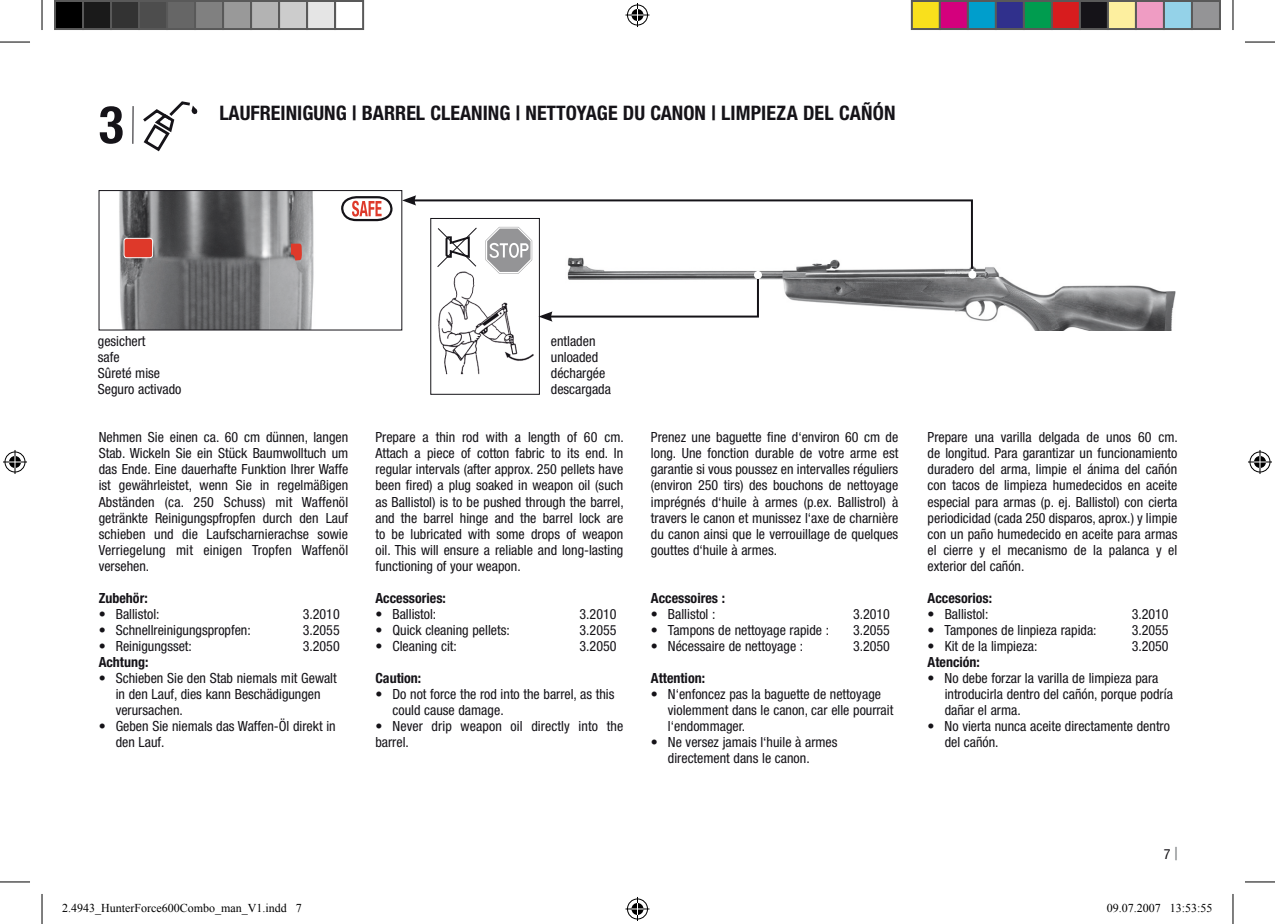
<style>
.page{position:relative;width:1275px;height:924px;background:#fff}
.page>*{position:absolute;margin:0;border:0;box-sizing:border-box;transform-origin:0 0}
.t1{font:700 condensed 52px "Helvetica Neue LT Pro";color:#151318}
.t2{font:700 condensed 20px "Helvetica Neue LT Pro";color:#151318}
.t3{font:condensed 14px/16px "Helvetica Neue LT Pro";color:#151318}
.t4{font:700 condensed 14px "Helvetica Neue LT Pro";color:#151318}
.t5{font:12px "Times New Roman";color:#000}
.s1{font-size:18px;color:#7c7e80}
</style>
<div class="page">
<img style="left:974px;top:266px;width:202px;height:64px">
<img style="left:438px;top:321px;width:96px;height:54px">
<hr style="left:132px;top:106px;width:1px;height:38px;background:#151318">
<svg style="left:143px;top:101px;width:55px;height:51px"></svg>
<svg style="left:402px;top:195px;width:572px;height:126px"></svg>
<div style="left:968px;top:270px;width:8px;height:8px;background:#fff;border-radius:50%"></div>
<svg style="left:341px;top:196px;width:52px;height:26px"></svg>
<img style="left:119px;top:192px;width:195px;height:136px">
<div style="left:99px;top:190px;width:303px;height:140px;border:1px solid #151318"></div>
<div style="left:124px;top:238px;width:29px;height:19px;background:#de392a;border-radius:3px"></div>
<div style="left:124px;top:238px;width:29px;height:19px;border:1px solid #fff;border-radius:3px"></div>
<svg style="left:291px;top:243px;width:11px;height:17px"></svg>
<hr style="left:0;top:42px;width:30px;height:1px;background:#000">
<hr style="left:1245px;top:42px;width:30px;height:1px;background:#000">
<hr style="left:0;top:881px;width:30px;height:1px;background:#000">
<hr style="left:1245px;top:881px;width:30px;height:1px;background:#000">
<hr style="left:42px;top:0;width:1px;height:30px;background:#000">
<hr style="left:42px;top:893px;width:1px;height:30px;background:#000">
<hr style="left:1232px;top:0;width:1px;height:30px;background:#000">
<hr style="left:1232px;top:893px;width:1px;height:30px;background:#000">
<svg style="left:625px;top:3px;width:24px;height:24px"></svg>
<svg style="left:625px;top:897px;width:24px;height:23px"></svg>
<svg style="left:3px;top:450px;width:24px;height:24px"></svg>
<svg style="left:1248px;top:450px;width:24px;height:24px"></svg>
<div style="left:55px;top:1px;width:28px;height:28px;background:#000"></div>
<div style="left:54px;top:0;width:30px;height:30px;border:2px solid #595959"></div>
<div style="left:83px;top:1px;width:28px;height:28px;background:#1a1a1a"></div>
<div style="left:82px;top:0;width:30px;height:30px;border:2px solid #595959"></div>
<div style="left:111px;top:1px;width:28px;height:28px;background:#333"></div>
<div style="left:110px;top:0;width:30px;height:30px;border:2px solid #595959"></div>
<div style="left:139px;top:1px;width:28px;height:28px;background:#4d4d4d"></div>
<div style="left:138px;top:0;width:30px;height:30px;border:2px solid #595959"></div>
<div style="left:167px;top:1px;width:28px;height:28px;background:#666"></div>
<div style="left:166px;top:0;width:30px;height:30px;border:2px solid #595959"></div>
<div style="left:195px;top:1px;width:28px;height:28px;background:#808080"></div>
<div style="left:194px;top:0;width:30px;height:30px;border:2px solid #595959"></div>
<div style="left:223px;top:1px;width:28px;height:28px;background:#999"></div>
<div style="left:222px;top:0;width:30px;height:30px;border:2px solid #595959"></div>
<div style="left:251px;top:1px;width:28px;height:28px;background:#b3b3b3"></div>
<div style="left:250px;top:0;width:30px;height:30px;border:2px solid #595959"></div>
<div style="left:279px;top:1px;width:28px;height:28px;background:#ccc"></div>
<div style="left:278px;top:0;width:30px;height:30px;border:2px solid #595959"></div>
<div style="left:307px;top:1px;width:28px;height:28px;background:#e5e5e5"></div>
<div style="left:306px;top:0;width:30px;height:30px;border:2px solid #595959"></div>
<div style="left:334px;top:0;width:30px;height:30px;border:2px solid #595959"></div>
<div style="left:912px;top:1px;width:28px;height:28px;background:#f9e01c"></div>
<div style="left:911px;top:0;width:30px;height:30px;border:2px solid #595959"></div>
<div style="left:940px;top:1px;width:28px;height:28px;background:#d4007d"></div>
<div style="left:939px;top:0;width:30px;height:30px;border:2px solid #595959"></div>
<div style="left:968px;top:1px;width:28px;height:28px;background:#009ecc"></div>
<div style="left:967px;top:0;width:30px;height:30px;border:2px solid #595959"></div>
<div style="left:996px;top:1px;width:28px;height:28px;background:#30308c"></div>
<div style="left:995px;top:0;width:30px;height:30px;border:2px solid #595959"></div>
<div style="left:1024px;top:1px;width:28px;height:28px;background:#009c4f"></div>
<div style="left:1023px;top:0;width:30px;height:30px;border:2px solid #595959"></div>
<div style="left:1052px;top:1px;width:28px;height:28px;background:#d71c1e"></div>
<div style="left:1051px;top:0;width:30px;height:30px;border:2px solid #595959"></div>
<div style="left:1080px;top:1px;width:28px;height:28px;background:#151318"></div>
<div style="left:1079px;top:0;width:30px;height:30px;border:2px solid #595959"></div>
<div style="left:1108px;top:1px;width:28px;height:28px;background:#fdef9f"></div>
<div style="left:1107px;top:0;width:30px;height:30px;border:2px solid #595959"></div>
<div style="left:1136px;top:1px;width:28px;height:28px;background:#ef9cc3"></div>
<div style="left:1135px;top:0;width:30px;height:30px;border:2px solid #595959"></div>
<div style="left:1164px;top:1px;width:28px;height:28px;background:#94d2e8"></div>
<div style="left:1163px;top:0;width:30px;height:30px;border:2px solid #595959"></div>
<div style="left:1192px;top:1px;width:28px;height:28px;background:#949496"></div>
<div style="left:1191px;top:0;width:30px;height:30px;border:2px solid #595959"></div>
<h1 class="t1" style="left:99px;top:93px;width:26px">3</h1>
<h2 class="t2" style="left:219px;top:101px;width:678px">LAUFREINIGUNG | BARREL CLEANING | NETTOYAGE DU CANON | LIMPIEZA DEL CAÑÓN</h2>
<p class="t3" style="left:98px;top:333px;width:85px">gesichert<br>safe<br>Sûreté mise<br>Seguro activado</p>
<p class="t3" style="left:99px;top:429px;width:251px;text-align:justify">Nehmen Sie einen ca. 60 cm dünnen, langen Stab. Wickeln Sie ein Stück Baumwolltuch um das Ende. Eine dauerhafte Funktion Ihrer Waffe ist gewährleistet, wenn Sie in regelmäßigen Abständen (ca. 250 Schuss) mit Waffenöl getränkte Reinigungspfropfen durch den Lauf schieben und die Laufscharnierachse sowie Verriegelung mit einigen Tropfen Waffenöl versehen.</p>
<p class="t4" style="left:99px;top:589px;width:50px">Zubehör:</p>
<p class="t3" style="left:99px;top:605px;width:62px">• Ballistol:</p>
<p class="t3" style="left:303px;top:605px;width:38px">3.2010</p>
<p class="t3" style="left:99px;top:621px;width:154px">• Schnellreinigungspropfen:</p>
<p class="t3" style="left:303px;top:621px;width:38px">3.2055</p>
<p class="t3" style="left:99px;top:637px;width:95px">• Reinigungsset:</p>
<p class="t3" style="left:303px;top:637px;width:38px">3.2050</p>
<p class="t4" style="left:99px;top:653px;width:51px">Achtung:</p>
<p class="t3" style="left:116px;top:669px;width:222px;text-indent:-17px">• Schieben Sie den Stab niemals mit Gewalt in den Lauf, dies kann Beschädigungen verursachen.</p>
<p class="t3" style="left:116px;top:717px;width:221px;text-indent:-17px">• Geben Sie niemals das Waffen-Öl direkt in den Lauf.</p>
<p class="t3" style="left:551px;top:333px;width:62px">entladen unloaded déchargée descargada</p>
<p class="t3" style="left:375px;top:429px;width:250px;text-align:justify">Prepare a thin rod with a length of 60 cm.<br>Attach a piece of cotton fabric to its end. In regular intervals (after approx. 250 pellets have been fired) a plug soaked in weapon oil (such as Ballistol) is to be pushed through the barrel, and the barrel hinge and the barrel lock are to be lubricated with some drops of weapon oil. This will ensure a reliable and long-lasting functioning of your weapon.</p>
<p class="t4" style="left:375px;top:589px;width:72px">Accessories:</p>
<p class="t3" style="left:375px;top:605px;width:62px">• Ballistol:</p>
<p class="t3" style="left:579px;top:605px;width:38px">3.2010</p>
<p class="t3" style="left:375px;top:621px;width:136px">• Quick cleaning pellets:</p>
<p class="t3" style="left:579px;top:621px;width:38px">3.2055</p>
<p class="t3" style="left:375px;top:637px;width:83px">• Cleaning cit:</p>
<p class="t3" style="left:579px;top:637px;width:38px">3.2050</p>
<p class="t4" style="left:375px;top:669px;width:47px">Caution:</p>
<p class="t3" style="left:392px;top:685px;width:223px;text-indent:-17px">• Do not force the rod into the barrel, as this could cause damage.</p>
<p class="t3" style="left:375px;top:717px;width:249px">• Never drip weapon oil directly into the barrel.</p>
<p class="t3" style="left:651px;top:429px;width:249px;text-align:justify">Prenez une baguette fine d‘environ 60 cm de long. Une fonction durable de votre arme est garantie si vous poussez en intervalles réguliers (environ 250 tirs) des bouchons de nettoyage imprégnés d‘huile à armes (p.ex. Ballistrol) à travers le canon et munissez l‘axe de charnière du canon ainsi que le verrouillage de quelques gouttes d‘huile à armes.</p>
<p class="t4" style="left:651px;top:589px;width:76px">Accessoires :</p>
<p class="t3" style="left:651px;top:605px;width:66px">• Ballistol :</p>
<p class="t3" style="left:853px;top:605px;width:38px">3.2010</p>
<p class="t3" style="left:651px;top:621px;width:180px">• Tampons de nettoyage rapide :</p>
<p class="t3" style="left:853px;top:621px;width:38px">3.2055</p>
<p class="t3" style="left:651px;top:637px;width:154px">• Nécessaire de nettoyage :</p>
<p class="t3" style="left:853px;top:637px;width:38px">3.2050</p>
<p class="t4" style="left:651px;top:669px;width:56px">Attention:</p>
<p class="t3" style="left:668px;top:685px;width:227px;text-indent:-17px">• N‘enfoncez pas la baguette de nettoyage violemment dans le canon, car elle pourrait l‘endommager.</p>
<p class="t3" style="left:668px;top:733px;width:171px;text-indent:-17px">• Ne versez jamais l‘huile à armes directement dans le canon.</p>
<p class="t3" style="left:927px;top:429px;width:252px;text-align:justify">Prepare una varilla delgada de unos 60 cm. de longitud. Para garantizar un funcionamiento duradero del arma, limpie el ánima del cañón con tacos de limpieza humedecidos en aceite especial para armas (p. ej. Ballistol) con cierta periodicidad (cada 250 disparos, aprox.) y limpie con un paño humedecido en aceite para armas el cierre y el mecanismo de la palanca y el exterior del cañón.</p>
<p class="t4" style="left:927px;top:589px;width:66px">Accesorios:</p>
<p class="t3" style="left:927px;top:605px;width:62px">• Ballistol:</p>
<p class="t3" style="left:1131px;top:605px;width:38px">3.2010</p>
<p class="t3" style="left:927px;top:621px;width:170px">• Tampones de linpieza rapida:</p>
<p class="t3" style="left:1131px;top:621px;width:38px">3.2055</p>
<p class="t3" style="left:927px;top:637px;width:111px">• Kit de la limpieza:</p>
<p class="t3" style="left:1131px;top:637px;width:38px">3.2050</p>
<p class="t4" style="left:927px;top:653px;width:54px">Atención:</p>
<p class="t3" style="left:944px;top:669px;width:230px;text-indent:-17px">• No debe forzar la varilla de limpieza para introducirla dentro del cañón, porque podría dañar el arma.</p>
<p class="t3" style="left:944px;top:717px;width:227px;text-indent:-17px">• No vierta nunca aceite directamente dentro del cañón.</p>
<p class="t3" style="left:1163px;top:845px;width:16px">7 <span class="s1">|</span></p>
<p class="t5" style="left:62px;top:899px;width:241px">2.4943_HunterForce600Combo_man_V1.indd 7</p>
<p class="t5" style="left:1107px;top:899px;width:107px">09.07.2007 13:53:55</p>
</div>
